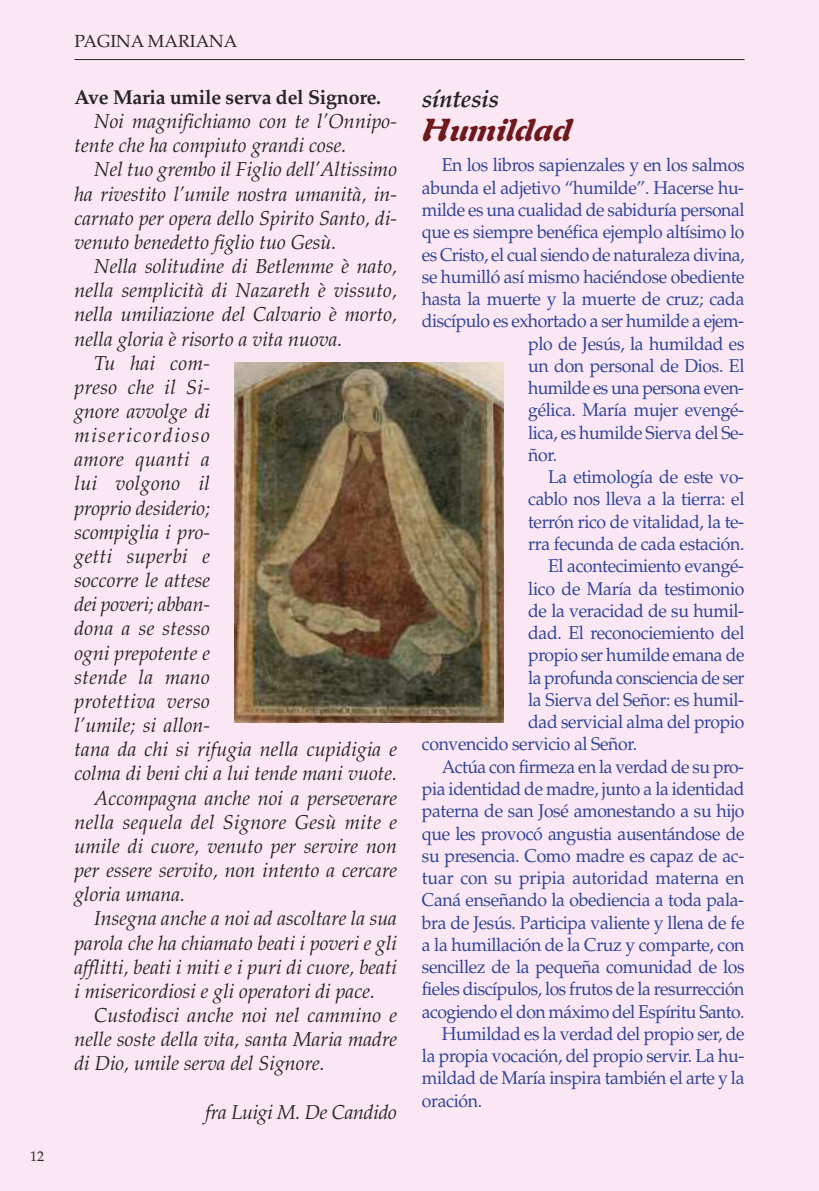
<style>
.page{position:relative;width:819px;height:1191px;background:#fae7f3}
.page>*{position:absolute;margin:0;border:0;box-sizing:border-box;transform-origin:0 0}
.t1{font:italic 900 31.5px "Auriol LT Std";color:#70191d}
.t2{font:italic 700 24.5px "Palatino LT Std";letter-spacing:-.02em;color:#272627}
.t3{font:italic 20.12px/24.2px "Palatino LT Std";color:#272627}
.t4{font:italic 20.12px "Palatino LT Std";letter-spacing:.02em;color:#272627}
.t5{font:700 20.12px "Palatino LT Std";letter-spacing:-.015em;color:#272627}
.t6{font:italic 20.12px "Palatino LT Std";letter-spacing:.085em;color:#272627}
.t7{font:18.55px "Palatino LT Std";letter-spacing:-.02em;color:#304498;scale:.95 1}
.t8{font:17.5px "Palatino LT Std";color:#272627}
.t9{font:14px "Palatino LT Std";color:#272627}
</style>
<div class="page">
<hr style="left:74px;top:59px;width:670px;height:1px;background:#272627">
<img style="left:234px;top:362px;width:269px;height:360px">
<p class="t9" style="left:30px;top:1151px;width:15px">12</p>
<p class="t8" style="left:74px;top:34px;width:164px">PAGINA MARIANA</p>
<p class="t5" style="left:74px;top:89px;width:308px">Ave Maria umile serva del Signore.</p>
<p class="t3" style="left:74px;top:111px;width:324px;text-indent:20px">Noi magnifichiamo con te l’Onnipo&shy;tente che ha compiuto grandi cose.</p>
<p class="t3" style="left:74px;top:160px;width:324px;text-align:justify;text-indent:20px">Nel tuo grembo il Figlio dell’Altissimo ha rivestito l’umile nostra umanità, in&shy;carnato per opera dello Spirito Santo, di&shy;venuto benedetto figlio tuo Gesù.</p>
<p class="t3" style="left:94px;top:256px;width:304px">Nella solitudine di Betlemme è nato,</p>
<p class="t3" style="left:74px;top:280px;width:324px">nella semplicità di Nazareth è vissuto,</p>
<p class="t3" style="left:74px;top:305px;width:324px">nella umiliazione del Calvario è morto,</p>
<p class="t3" style="left:74px;top:329px;width:269px">nella gloria è risorto a vita nuova.</p>
<p class="t3" style="left:94px;top:353px;width:117px">Tu hai com-</p>
<p class="t4" style="left:74px;top:379px;width:137px">preso che il Si-</p>
<p class="t3" style="left:74px;top:401px;width:137px">gnore avvolge di</p>
<p class="t6" style="left:74px;top:427px;width:137px">misericordioso</p>
<p class="t4" style="left:74px;top:451px;width:137px">amore quanti a</p>
<p class="t4" style="left:74px;top:476px;width:137px">lui volgono il</p>
<p class="t3" style="left:74px;top:498px;width:137px">proprio desiderio;</p>
<p class="t3" style="left:74px;top:522px;width:137px">scompiglia i pro-</p>
<p class="t4" style="left:74px;top:548px;width:137px">getti superbi e</p>
<p class="t3" style="left:74px;top:570px;width:137px">soccorre le attese</p>
<p class="t3" style="left:74px;top:594px;width:137px">dei poveri; abban-</p>
<p class="t3" style="left:74px;top:619px;width:137px">dona a se stesso</p>
<p class="t3" style="left:74px;top:643px;width:137px">ogni prepotente e</p>
<p class="t4" style="left:74px;top:669px;width:137px">stende la mano</p>
<p class="t4" style="left:74px;top:693px;width:137px">protettiva verso</p>
<p class="t3" style="left:74px;top:715px;width:137px">l’umile; si allon-</p>
<p class="t3" style="left:74px;top:739px;width:324px">tana da chi si rifugia nella cupidigia e</p>
<p class="t3" style="left:74px;top:763px;width:324px">colma di beni chi a lui tende mani vuote.</p>
<p class="t3" style="left:94px;top:788px;width:304px">Accompagna anche noi a perseverare</p>
<p class="t4" style="left:74px;top:814px;width:324px">nella sequela del Signore Gesù mite e</p>
<p class="t3" style="left:74px;top:836px;width:324px">umile di cuore, venuto per servire non</p>
<p class="t3" style="left:74px;top:860px;width:324px">per essere servito, non intento a cercare</p>
<p class="t3" style="left:74px;top:884px;width:112px">gloria umana.</p>
<p class="t3" style="left:94px;top:908px;width:304px">Insegna anche a noi ad ascoltare la sua</p>
<p class="t3" style="left:74px;top:932px;width:324px">parola che ha chiamato beati i poveri e gli</p>
<p class="t3" style="left:74px;top:957px;width:324px">afflitti, beati i miti e i puri di cuore, beati</p>
<p class="t3" style="left:74px;top:981px;width:302px">i misericordiosi e gli operatori di pace.</p>
<p class="t3" style="left:94px;top:1005px;width:304px">Custodisci anche noi nel cammino e</p>
<p class="t3" style="left:74px;top:1029px;width:324px">nelle soste della vita, santa Maria madre</p>
<p class="t3" style="left:74px;top:1053px;width:252px">di Dio, umile serva del Signore.</p>
<p class="t3" style="left:206px;top:1102px;width:193px">fra Luigi M. De Candido</p>
<h2 class="t2" style="left:422px;top:89px;width:79px">síntesis</h2>
<h1 class="t1" style="left:422px;top:118px;width:151px">Humildad</h1>
<p class="t7" style="left:441px;top:158px;width:320px">En los libros sapienzales y en los salmos</p>
<p class="t7" style="left:422px;top:180px;width:341px">abunda el adjetivo “humilde”. Hacerse hu-</p>
<p class="t7" style="left:422px;top:202px;width:341px">milde es una cualidad de sabiduría personal</p>
<p class="t7" style="left:422px;top:225px;width:341px">que es siempre benéfica ejemplo altísimo lo</p>
<p class="t7" style="left:422px;top:247px;width:341px">es Cristo, el cual siendo de naturaleza divina,</p>
<p class="t7" style="left:422px;top:269px;width:341px">se humilló así mismo haciéndose obediente</p>
<p class="t7" style="left:422px;top:291px;width:341px">hasta la muerte y la muerte de cruz; cada</p>
<p class="t7" style="left:422px;top:314px;width:341px">discípulo es exhortado a ser humilde a ejem-</p>
<p class="t7" style="left:528px;top:336px;width:229px">plo de Jesús, la humildad es</p>
<p class="t7" style="left:528px;top:358px;width:229px">un don personal de Dios. El</p>
<p class="t7" style="left:528px;top:381px;width:229px">humilde es una persona even-</p>
<p class="t7" style="left:528px;top:403px;width:229px">gélica. María mujer evengé-</p>
<p class="t7" style="left:528px;top:425px;width:229px">lica, es humilde Sierva del Se-</p>
<p class="t7" style="left:528px;top:447px;width:32px">ñor.</p>
<p class="t7" style="left:548px;top:470px;width:208px">La etimología de este vo-</p>
<p class="t7" style="left:528px;top:492px;width:229px">cablo nos lleva a la tierra: el</p>
<p class="t7" style="left:528px;top:514px;width:229px">terrón rico de vitalidad, la te-</p>
<p class="t7" style="left:528px;top:536px;width:229px">rra fecunda de cada estación.</p>
<p class="t7" style="left:548px;top:559px;width:208px">El acontecimiento evangé-</p>
<p class="t7" style="left:528px;top:581px;width:229px">lico de María da testimonio</p>
<p class="t7" style="left:528px;top:603px;width:229px">de la veracidad de su humil-</p>
<p class="t7" style="left:528px;top:625px;width:229px">dad. El reconociemiento del</p>
<p class="t7" style="left:528px;top:648px;width:229px">propio ser humilde emana de</p>
<p class="t7" style="left:528px;top:670px;width:229px">la profunda consciencia de ser</p>
<p class="t7" style="left:528px;top:692px;width:229px">la Sierva del Señor: es humil-</p>
<p class="t7" style="left:528px;top:714px;width:229px">dad servicial alma del propio</p>
<p class="t7" style="left:422px;top:737px;width:228px">convencido servicio al Señor.</p>
<p class="t7" style="left:442px;top:759px;width:320px">Actúa con firmeza en la verdad de su pro-</p>
<p class="t7" style="left:422px;top:781px;width:341px">pia identidad de madre, junto a la identidad</p>
<p class="t7" style="left:422px;top:803px;width:341px">paterna de san José amonestando a su hijo</p>
<p class="t7" style="left:422px;top:826px;width:341px">que les provocó angustia ausentándose de</p>
<p class="t7" style="left:422px;top:848px;width:341px">su presencia. Como madre es capaz de ac-</p>
<p class="t7" style="left:422px;top:870px;width:341px">tuar con su pripia autoridad materna en</p>
<p class="t7" style="left:422px;top:893px;width:341px">Caná enseñando la obediencia a toda pala-</p>
<p class="t7" style="left:422px;top:915px;width:341px">bra de Jesús. Participa valiente y llena de fe</p>
<p class="t7" style="left:422px;top:937px;width:341px">a la humillación de la Cruz y comparte, con</p>
<p class="t7" style="left:422px;top:959px;width:341px">sencillez de la pequeña comunidad de los</p>
<p class="t7" style="left:422px;top:982px;width:341px">fieles discípulos, los frutos de la resurrección</p>
<p class="t7" style="left:422px;top:1004px;width:341px">acogiendo el don máximo del Espíritu Santo.</p>
<p class="t7" style="left:442px;top:1026px;width:320px">Humildad es la verdad del propio ser, de</p>
<p class="t7" style="left:422px;top:1048px;width:341px">la propia vocación, del propio servir. La hu-</p>
<p class="t7" style="left:422px;top:1071px;width:341px">mildad de María inspira también el arte y la</p>
<p class="t7" style="left:422px;top:1093px;width:65px">oración.</p>
</div>
